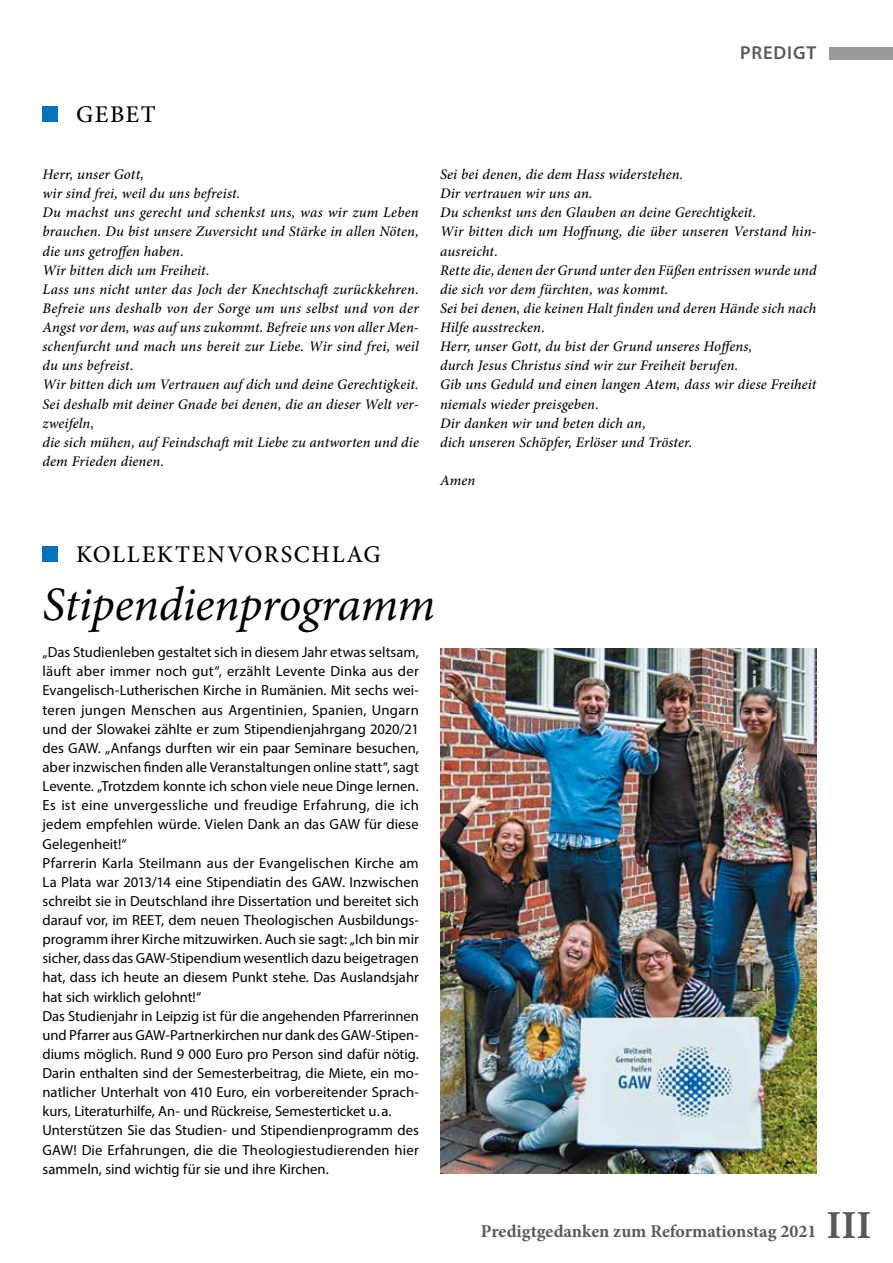
<style>
.page{position:relative;width:893px;height:1263px;background:#fff}
.page>*{position:absolute;margin:0;border:0;box-sizing:border-box;transform-origin:0 0}
.t1{font:italic 48px "Minion Pro";letter-spacing:-.01em;color:#000}
.t2{font:500 24px "Minion Pro";letter-spacing:.07em;color:#000}
.t3{font:600 18.75px "Myriad Pro";color:#58595b}
.t4{font:700 18px "Minion Pro";color:#58595b}
.t5{font:14.7px/19.2px "Myriad Pro";color:#000}
.t6{font:italic 500 14.7px/19.2px "Minion Pro";letter-spacing:.01em;color:#000}
.s1{font-size:39.75px}
</style>
<div class="page">
<div style="left:829px;top:47px;width:64px;height:13px;background:#97999c"></div>
<div style="left:43px;top:106px;width:15px;height:16px;background:#0074bc"></div>
<div style="left:43px;top:546px;width:15px;height:15px;background:#0074bc"></div>
<img style="left:440px;top:649px;width:376px;height:525px">
<h2 class="t2" style="left:76px;top:98px;width:81px">GEBET</h2>
<p class="t6" style="left:43px;top:165px;width:378px">Herr, unser Gott,<br>wir sind frei, weil du uns befreist.<br>Du machst uns gerecht und schenkst uns, was wir zum Leben brauchen. Du bist unsere Zuversicht und Stärke in allen Nöten, die uns getroffen haben.<br>Wir bitten dich um Freiheit.<br>Lass uns nicht unter das Joch der Knechtschaft zurückkehren.<br>Befreie uns deshalb von der Sorge um uns selbst und von der Angst vor dem, was auf uns zukommt. Befreie uns von aller Men&shy;schenfurcht und mach uns bereit zur Liebe. Wir sind frei, weil du uns befreist.<br>Wir bitten dich um Vertrauen auf dich und deine Gerechtigkeit.<br>Sei deshalb mit deiner Gnade bei denen, die an dieser Welt ver&shy;zweifeln,<br>die sich mühen, auf Feindschaft mit Liebe zu antworten und die dem Frieden dienen.</p>
<p class="t3" style="left:740px;top:41px;width:34px">Predig</p>
<p class="t3" style="left:806px;top:41px;width:11px">t</p>
<p class="t6" style="left:440px;top:165px;width:378px">Sei bei denen, die dem Hass widerstehen.<br>Dir vertrauen wir uns an.<br>Du schenkst uns den Glauben an deine Gerechtigkeit.<br>Wir bitten dich um Hoffnung, die über unseren Verstand hin&shy;ausreicht.<br>Rette die, denen der Grund unter den Füßen entrissen wurde und die sich vor dem fürchten, was kommt.<br>Sei bei denen, die keinen Halt finden und deren Hände sich nach Hilfe ausstrecken.<br>Herr, unser Gott, du bist der Grund unseres Hoffens,<br>durch Jesus Christus sind wir zur Freiheit berufen.<br>Gib uns Geduld und einen langen Atem, dass wir diese Freiheit niemals wieder preisgeben.<br>Dir danken wir und beten dich an,<br>dich unseren Schöpfer, Erlöser und Tröster.</p>
<p class="t6" style="left:440px;top:471px;width:37px">Amen</p>
<h2 class="t2" style="left:76px;top:538px;width:289px">KOLLEKTENVORSCHLAG</h2>
<h1 class="t1" style="left:43px;top:572px;width:394px">Stipendienprogramm</h1>
<p class="t5" style="left:43px;top:642px;width:378px">„Das Studienleben gestaltet sich in diesem Jahr etwas seltsam, läuft aber immer noch gut“, erzählt Levente Dinka aus der Evangelisch-Lutherischen Kirche in Rumänien. Mit sechs wei&shy;teren jungen Menschen aus Argentinien, Spanien, Ungarn und der Slowakei zählte er zum Stipendienjahrgang 2020/21 des GAW. „Anfangs durften wir ein paar Seminare besuchen, aber inzwischen finden alle Veranstaltungen online statt“, sagt Levente. „Trotzdem konnte ich schon viele neue Dinge lernen.<br>Es ist eine unvergessliche und freudige Erfahrung, die ich jedem empfehlen würde. Vielen Dank an das GAW für diese Gelegenheit!“<br>Pfarrerin Karla Steilmann aus der Evangelischen Kirche am La Plata war 2013/14 eine Stipendiatin des GAW. Inzwischen schreibt sie in Deutschland ihre Dissertation und bereitet sich darauf vor, im REET, dem neuen Theologischen Ausbildungs&shy;programm ihrer Kirche mitzuwirken. Auch sie sagt: „Ich bin mir sicher, dass das GAW-Stipendium wesentlich dazu beigetragen hat, dass ich heute an diesem Punkt stehe. Das Auslandsjahr hat sich wirklich gelohnt!“<br>Das Studienjahr in Leipzig ist für die angehenden Pfarrerinnen und Pfarrer aus GAW-Partnerkirchen nur dank des GAW-Stipen&shy;diums möglich. Rund 9 000 Euro pro Person sind dafür nötig.<br>Darin enthalten sind der Semesterbeitrag, die Miete, ein mo&shy;natlicher Unterhalt von 410 Euro, ein vorbereitender Sprach&shy;kurs, Literaturhilfe, An- und Rückreise, Semesterticket u.a.<br>Unterstützen Sie das Studien- und Stipendienprogramm des GAW! Die Erfahrungen, die die Theologiestudierenden hier sammeln, sind wichtig für sie und ihre Kirchen.</p>
<p class="t4" style="left:481px;top:1219px;width:392px">Predigtgedanken zum Reformationstag 2021 <span class="s1">III</span></p>
</div>
